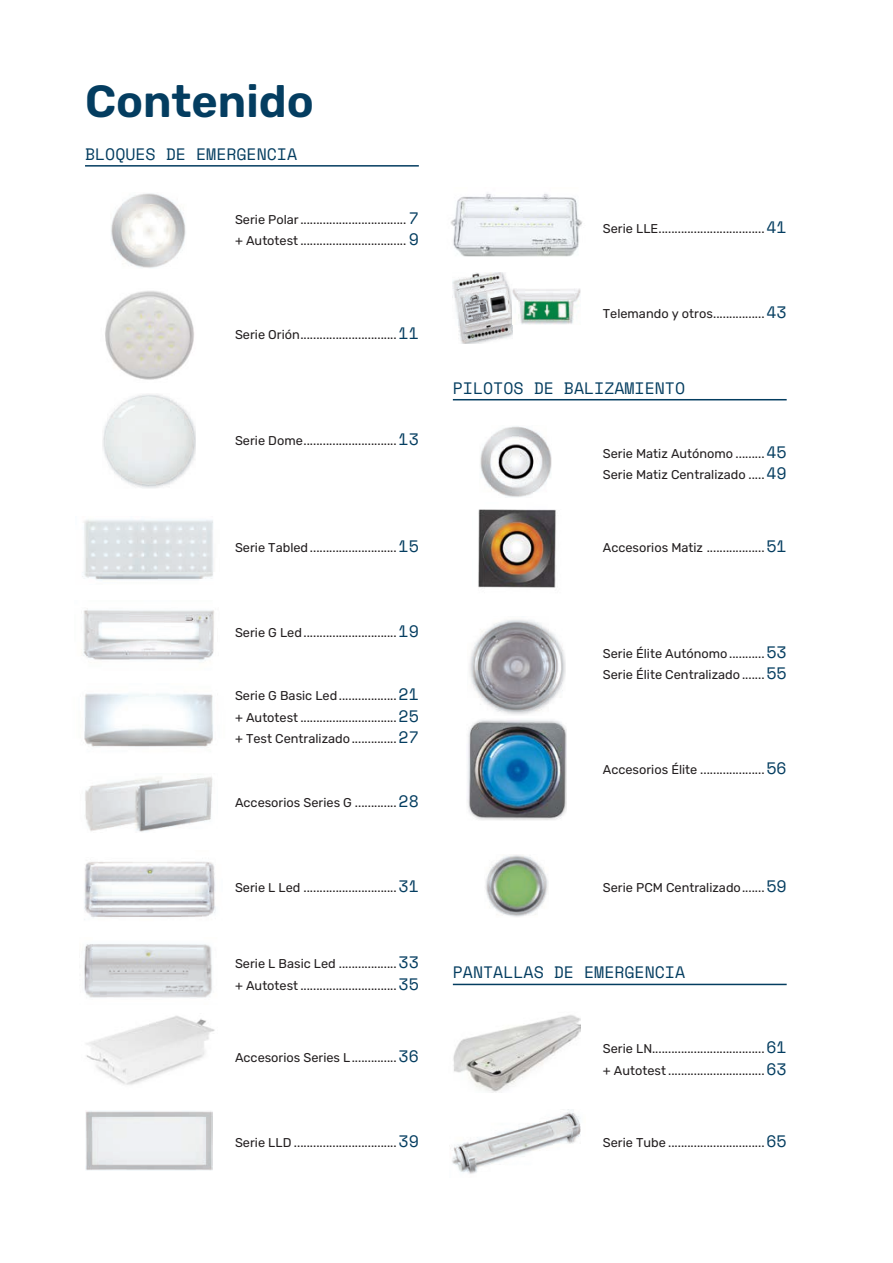
<style>
.page{position:relative;width:893px;height:1263px;background:#fff}
.page>*{position:absolute;margin:0;border:0;box-sizing:border-box;transform-origin:0 0}
.Entada_serie_TDC_Al{font:600 45px "Rubik";color:#043d60}
.Título_Space_11_may{font:16.5px "Space Mono";color:#043d60}
.Ref_Cruz_Al{font:300 12.75px "Rubik";color:#231f20}
.s1{font-family:"Space Mono";font-weight:400;font-size:16.5px;color:#043d60}
</style>
<div class="page">
<img style="left:111px;top:193px;width:75px;height:75px">
<img style="left:105px;top:291px;width:89px;height:89px">
<img style="left:102px;top:394px;width:94px;height:94px">
<img style="left:451px;top:193px;width:131px;height:64px">
<img style="left:85px;top:1111px;width:128px;height:59px">
<img style="left:480px;top:426px;width:72px;height:71px">
<img style="left:469px;top:619px;width:97px;height:96px">
<img style="left:478px;top:509px;width:78px;height:79px">
<img style="left:453px;top:272px;width:59px;height:72px">
<img style="left:512px;top:288px;width:68px;height:36px">
<hr style="left:85px;top:165px;width:334px;height:2px;background:#043d60">
<img style="left:82px;top:520px;width:131px;height:61px">
<img style="left:83px;top:610px;width:131px;height:51px">
<img style="left:84px;top:693px;width:129px;height:54px">
<img style="left:85px;top:777px;width:128px;height:55px">
<img style="left:84px;top:861px;width:132px;height:59px">
<img style="left:84px;top:944px;width:128px;height:54px">
<hr style="left:453px;top:399px;width:334px;height:1px;background:#043d60">
<img style="left:467px;top:720px;width:100px;height:100px">
<img style="left:485px;top:855px;width:63px;height:62px">
<hr style="left:453px;top:984px;width:334px;height:1px;background:#043d60">
<img style="left:453px;top:1015px;width:127px;height:77px">
<img style="left:450px;top:1110px;width:131px;height:64px">
<img style="left:86px;top:1015px;width:129px;height:70px">
<p class="Entada_serie_TDC_Al" style="left:85px;top:76px;width:230px">Contenido</p>
<p class="Título_Space_11_may" style="left:85px;top:142px;width:214px">BLOQUES DE EMERGENCIA</p>
<p class="Ref_Cruz_Al" style="left:235px;top:213px;width:185px">Serie Polar................................. <span class="s1">7</span></p>
<p class="Ref_Cruz_Al" style="left:235px;top:234px;width:185px">+ Autotest ................................. <span class="s1">9</span></p>
<p class="Ref_Cruz_Al" style="left:235px;top:327px;width:185px">Serie Orión..............................<span class="s1">11</span></p>
<p class="Ref_Cruz_Al" style="left:235px;top:434px;width:185px">Serie Dome.............................<span class="s1">13</span></p>
<p class="Ref_Cruz_Al" style="left:235px;top:540px;width:185px">Serie Tabled...........................<span class="s1">15</span></p>
<p class="Ref_Cruz_Al" style="left:235px;top:625px;width:185px">Serie G Led.............................<span class="s1">19</span></p>
<p class="Ref_Cruz_Al" style="left:235px;top:689px;width:185px">Serie G Basic Led..................<span class="s1">21</span></p>
<p class="Ref_Cruz_Al" style="left:235px;top:710px;width:185px">+ Autotest ..............................<span class="s1">25</span></p>
<p class="Ref_Cruz_Al" style="left:235px;top:731px;width:185px">+ Test Centralizado..............<span class="s1">27</span></p>
<p class="Ref_Cruz_Al" style="left:235px;top:795px;width:185px">Accesorios Series G .............<span class="s1">28</span></p>
<p class="Ref_Cruz_Al" style="left:235px;top:880px;width:185px">Serie L Led .............................<span class="s1">31</span></p>
<p class="Ref_Cruz_Al" style="left:235px;top:957px;width:185px">Serie L Basic Led ..................<span class="s1">33</span></p>
<p class="Ref_Cruz_Al" style="left:235px;top:978px;width:185px">+ Autotest ..............................<span class="s1">35</span></p>
<p class="Ref_Cruz_Al" style="left:235px;top:1050px;width:185px">Accesorios Series L..............<span class="s1">36</span></p>
<p class="Ref_Cruz_Al" style="left:235px;top:1135px;width:185px">Serie LLD ................................<span class="s1">39</span></p>
<p class="Ref_Cruz_Al" style="left:603px;top:221px;width:185px">Serie LLE.................................<span class="s1">41</span></p>
<p class="Ref_Cruz_Al" style="left:603px;top:306px;width:185px">Telemando y otros................<span class="s1">43</span></p>
<p class="Título_Space_11_may" style="left:453px;top:376px;width:234px">PILOTOS DE BALIZAMIENTO</p>
<p class="Ref_Cruz_Al" style="left:603px;top:446px;width:185px">Serie Matiz Autónomo .........<span class="s1">45</span></p>
<p class="Ref_Cruz_Al" style="left:603px;top:468px;width:185px">Serie Matiz Centralizado .....<span class="s1">49</span></p>
<p class="Ref_Cruz_Al" style="left:603px;top:540px;width:185px">Accesorios Matiz ..................<span class="s1">51</span></p>
<p class="Ref_Cruz_Al" style="left:603px;top:646px;width:185px">Serie Élite Autónomo...........<span class="s1">53</span></p>
<p class="Ref_Cruz_Al" style="left:603px;top:667px;width:185px">Serie Élite Centralizado .......<span class="s1">55</span></p>
<p class="Ref_Cruz_Al" style="left:603px;top:762px;width:185px">Accesorios Élite ....................<span class="s1">56</span></p>
<p class="Ref_Cruz_Al" style="left:603px;top:880px;width:185px">Serie PCM Centralizado.......<span class="s1">59</span></p>
<p class="Título_Space_11_may" style="left:453px;top:960px;width:234px">PANTALLAS DE EMERGENCIA</p>
<p class="Ref_Cruz_Al" style="left:603px;top:1042px;width:185px">Serie LN...................................<span class="s1">61</span></p>
<p class="Ref_Cruz_Al" style="left:603px;top:1063px;width:185px">+ Autotest ..............................<span class="s1">63</span></p>
<p class="Ref_Cruz_Al" style="left:603px;top:1135px;width:185px">Serie Tube ..............................<span class="s1">65</span></p>
</div>
